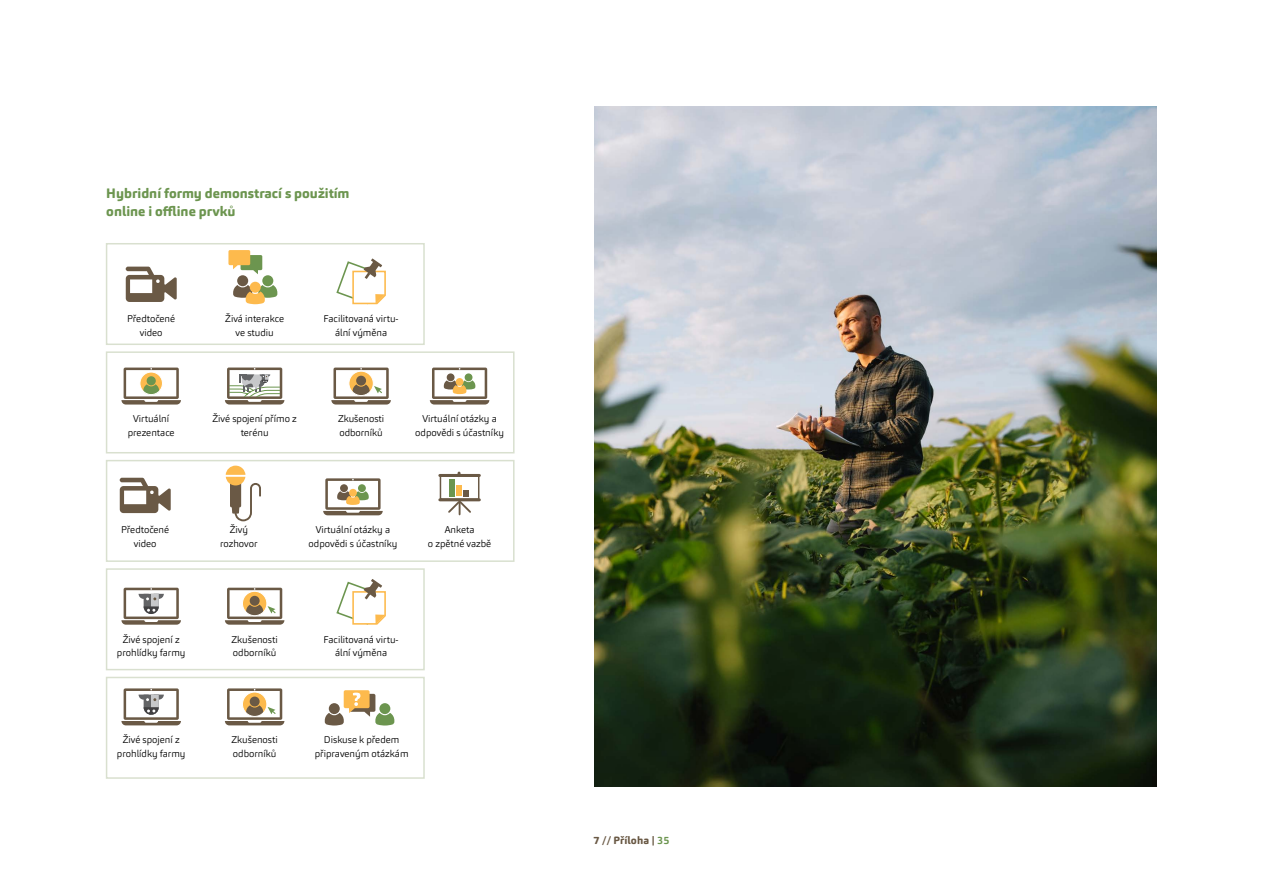
<style>
.page{position:relative;width:1263px;height:893px;background:#fff}
.page>*{position:absolute;margin:0;border:0;box-sizing:border-box;transform-origin:0 0}
.t1{font:800 13.5px/18px "Carnas";color:#6c954f}
.t2{font:800 10.5px "Carnas";letter-spacing:.01em;color:#6a5945}
.t3{font:300 9.75px/13.5px "Carnas";color:#000;text-align:center}
.s1{font-weight:700;color:#6c954f}
</style>
<div class="page">
<div style="left:106px;top:243px;width:319px;height:102px;border:2px solid #d9e0cf"></div>
<div style="left:106px;top:568px;width:319px;height:102px;border:2px solid #d9e0cf"></div>
<div style="left:106px;top:677px;width:319px;height:102px;border:2px solid #d9e0cf"></div>
<div style="left:106px;top:351px;width:408px;height:102px;border:2px solid #d9e0cf"></div>
<div style="left:106px;top:460px;width:408px;height:102px;border:2px solid #d9e0cf"></div>
<svg style="left:336px;top:258px;width:50px;height:47px"></svg>
<svg style="left:336px;top:579px;width:50px;height:46px"></svg>
<svg style="left:331px;top:368px;width:60px;height:37px"></svg>
<div style="left:348px;top:371px;width:26px;height:25px;border:1px solid #fff;border-radius:50%"></div>
<svg style="left:225px;top:588px;width:59px;height:37px"></svg>
<div style="left:242px;top:591px;width:25px;height:25px;border:1px solid #fff;border-radius:50%"></div>
<svg style="left:225px;top:688px;width:59px;height:37px"></svg>
<div style="left:242px;top:691px;width:25px;height:26px;border:1px solid #fff;border-radius:50%"></div>
<div style="left:440px;top:475px;width:39px;height:25px;border:2px solid #6a5945"></div>
<hr style="left:440px;top:474px;width:39px;height:3px;background:#6a5945">
<hr style="left:440px;top:498px;width:39px;height:3px;background:#6a5945">
<div style="left:449px;top:479px;width:5px;height:17px;background:#6c954f"></div>
<div style="left:456px;top:485px;width:6px;height:11px;background:#fdba4d"></div>
<svg style="left:446px;top:490px;width:27px;height:24px"></svg>
<svg style="left:228px;top:250px;width:34px;height:24px"></svg>
<div style="left:237px;top:275px;width:11px;height:11px;background:#6a5945;border-radius:50%"></div>
<div style="left:262px;top:275px;width:11px;height:11px;background:#6c954f;border-radius:50%"></div>
<div style="left:250px;top:282px;width:11px;height:11px;background:#fdba4d;border-radius:50%"></div>
<svg style="left:233px;top:285px;width:44px;height:19px"></svg>
<svg style="left:430px;top:368px;width:59px;height:37px"></svg>
<svg style="left:323px;top:478px;width:60px;height:37px"></svg>
<svg style="left:226px;top:466px;width:35px;height:55px"></svg>
<svg style="left:225px;top:368px;width:59px;height:36px"></svg>
<svg style="left:121px;top:588px;width:60px;height:37px"></svg>
<svg style="left:121px;top:688px;width:60px;height:37px"></svg>
<svg style="left:126px;top:267px;width:51px;height:35px"></svg>
<svg style="left:120px;top:478px;width:51px;height:35px"></svg>
<svg style="left:121px;top:368px;width:60px;height:37px"></svg>
<div style="left:140px;top:372px;width:23px;height:23px;border:1px solid #fff;border-radius:50%"></div>
<svg style="left:325px;top:690px;width:69px;height:35px"></svg>
<img style="left:594px;top:106px;width:563px;height:681px">
<h1 class="t1" style="left:106px;top:184px;width:245px">Hybridní formy demonstrací s použitím online i offline prvků</h1>
<p class="t3" style="left:127px;top:312px;width:50px">Předtočené video</p>
<p class="t3" style="left:128px;top:412px;width:48px">Virtuální prezentace</p>
<p class="t3" style="left:225px;top:312px;width:60px">Živá interakce ve studiu</p>
<p class="t3" style="left:324px;top:312px;width:76px">Facilitovaná virtu&shy;ální výměna</p>
<p class="t3" style="left:212px;top:412px;width:86px">Živé spojení přímo z terénu</p>
<p class="t3" style="left:338px;top:412px;width:48px;text-align:left">Zkušenosti odborníků</p>
<p class="t3" style="left:415px;top:412px;width:90px">Virtuální otázky a odpovědi s účastníky</p>
<p class="t3" style="left:121px;top:523px;width:50px">Předtočené video</p>
<p class="t3" style="left:220px;top:523px;width:39px">Živý rozhovor</p>
<p class="t3" style="left:309px;top:523px;width:90px">Virtuální otázky a odpovědi s účastníky</p>
<p class="t3" style="left:428px;top:523px;width:65px">Anketa<br>o zpětné vazbě</p>
<p class="t3" style="left:117px;top:632px;width:70px">Živé spojení z prohlídky farmy</p>
<p class="t3" style="left:232px;top:632px;width:48px;text-align:left">Zkušenosti odborníků</p>
<p class="t3" style="left:324px;top:632px;width:76px">Facilitovaná virtu&shy;ální výměna</p>
<p class="t3" style="left:117px;top:733px;width:70px">Živé spojení z prohlídky farmy</p>
<p class="t3" style="left:232px;top:733px;width:48px;text-align:left">Zkušenosti odborníků</p>
<p class="t3" style="left:315px;top:733px;width:95px">Diskuse k předem připraveným otázkám</p>
<p class="t2" style="left:593px;top:833px;width:78px">7 // Příloha | <span class="s1">35</span></p>
</div>
